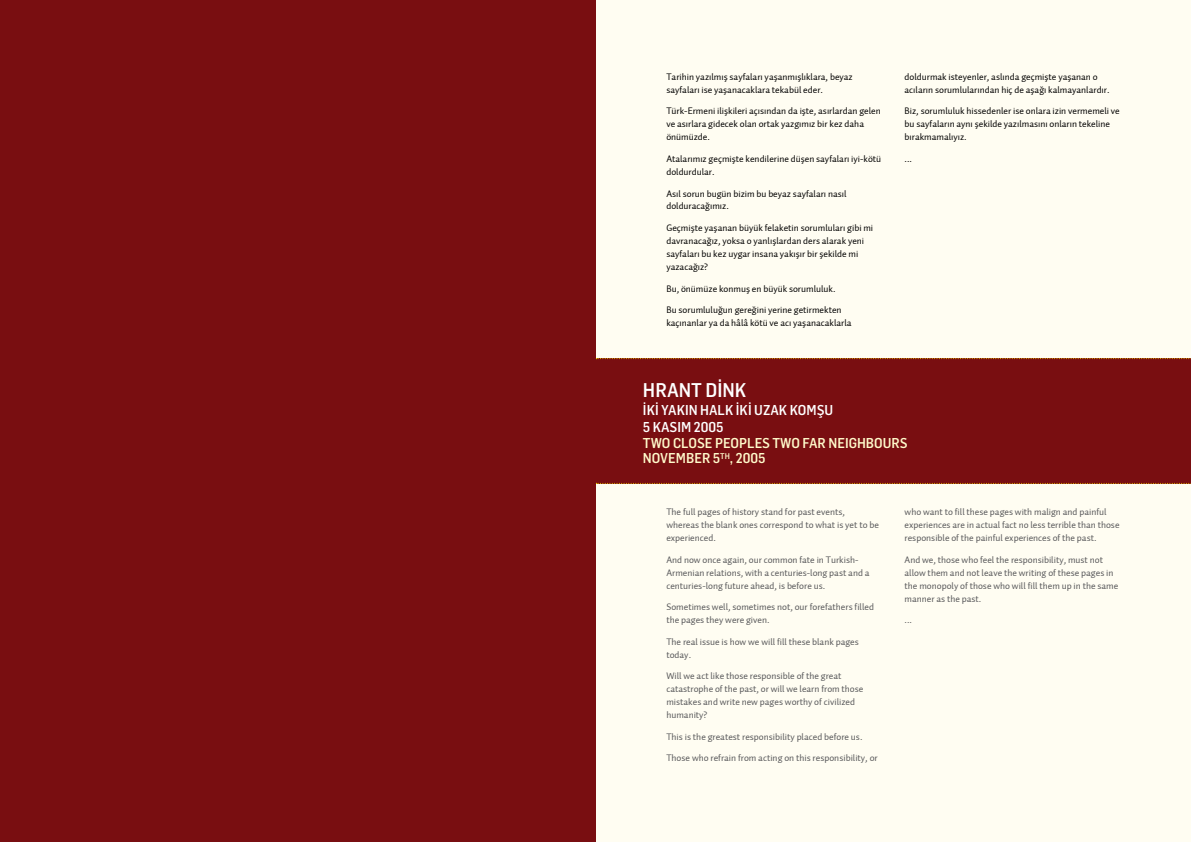
<style>
.page{position:relative;width:1191px;height:842px;background:#fff}
.page>*{position:absolute;margin:0;border:0;box-sizing:border-box;transform-origin:0 0}
.t1{font:500 19.5px "Flama Semicondensed";color:#fff}
.t2{font:500 14px/15.4px "Flama Semicondensed";color:#fffacb}
.t3{font:500 14px/16.6px "Flama Semicondensed";color:#fff}
.t4{font:9.5px/13px "Auto 2 TR Regular";color:#58585a}
.t5{font:9.5px/13px "Auto 2 TR Regular";color:#000}
</style>
<div class="page">
<div style="left:595px;top:0;width:596px;height:842px;background:#fffdf2"></div>
<div style="left:595px;top:358px;width:596px;height:126px;background:#790e11"></div>
<svg style="left:596px;top:358px;width:595px;height:1px"></svg>
<svg style="left:596px;top:483px;width:595px;height:1px"></svg>
<div style="left:0;top:0;width:596px;height:842px;background:#790e11"></div>
<p class="t5" style="left:666px;top:70px;width:188px">Tarihin yazılmış sayfaları yaşanmışlıklara, beyaz sayfaları ise yaşanacaklara tekabül eder.</p>
<p class="t5" style="left:666px;top:105px;width:216px">Türk-Ermeni ilişkileri açısından da işte, asırlardan gelen ve asırlara gidecek olan ortak yazgımız bir kez daha önümüzde.</p>
<p class="t5" style="left:666px;top:152px;width:216px">Atalarımız geçmişte kendilerine düşen sayfaları iyi-kötü doldurdular.</p>
<p class="t5" style="left:666px;top:187px;width:182px">Asıl sorun bugün bizim bu beyaz sayfaları nasıl dolduracağımız.</p>
<p class="t5" style="left:666px;top:221px;width:208px">Geçmişte yaşanan büyük felaketin sorumluları gibi mi davranacağız, yoksa o yanlışlardan ders alarak yeni sayfaları bu kez uygar insana yakışır bir şekilde mi yazacağız?</p>
<p class="t5" style="left:666px;top:282px;width:171px">Bu, önümüze konmuş en büyük sorumluluk.</p>
<p class="t5" style="left:666px;top:303px;width:187px">Bu sorumluluğun gereğini yerine getirmekten kaçınanlar ya da hâlâ kötü ve acı yaşanacaklarla</p>
<p class="t5" style="left:904px;top:70px;width:206px">doldurmak isteyenler, aslında geçmişte yaşanan o acıların sorumlularından hiç de aşağı kalmayanlardır.</p>
<p class="t5" style="left:904px;top:105px;width:217px">Biz, sorumluluk hissedenler ise onlara izin vermemeli ve bu sayfaların aynı şekilde yazılmasını onların tekeline bırakmamalıyız.</p>
<p class="t5" style="left:904px;top:152px;width:9px">...</p>
<h1 class="t1" style="left:643px;top:378px;width:105px">HRANT DİNK</h1>
<h2 class="t3" style="left:643px;top:401px;width:192px">İKİ YAKIN HALK İKİ UZAK KOMŞU<br>5 KASIM 2005</h2>
<h2 class="t2" style="left:643px;top:435px;width:266px">TWO CLOSE PEOPLES TWO FAR NEIGHBOURS<br>NOVEMBE</h2>
<h2 class="t2" style="left:702px;top:450px;width:65px">R 5<sup>TH</sup> , 2005</h2>
<p class="t4" style="left:666px;top:506px;width:214px">The full pages of history stand for past events, whereas the blank ones correspond to what is yet to be experienced.</p>
<p class="t4" style="left:666px;top:553px;width:205px">And now once again, our common fate in Turkish-<br>Armenian relations, with a centuries-long past and a centuries-long future ahead, is before us.</p>
<p class="t4" style="left:666px;top:601px;width:209px">Sometimes well, sometimes not, our forefathers filled the pages they were given.</p>
<p class="t4" style="left:666px;top:635px;width:194px">The real issue is how we will fill these blank pages today.</p>
<p class="t4" style="left:666px;top:670px;width:199px">Will we act like those responsible of the great catastrophe of the past, or will we learn from those mistakes and write new pages worthy of civilized humanity?</p>
<p class="t4" style="left:666px;top:730px;width:198px">This is the greatest responsibility placed before us.</p>
<p class="t4" style="left:666px;top:752px;width:213px">Those who refrain from acting on this responsibility, or</p>
<p class="t4" style="left:904px;top:506px;width:216px">who want to fill these pages with malign and painful experiences are in actual fact no less terrible than those responsible of the painful experiences of the past.</p>
<p class="t4" style="left:904px;top:553px;width:215px">And we, those who feel the responsibility, must not allow them and not leave the writing of these pages in the monopoly of those who will fill them up in the same manner as the past.</p>
<p class="t4" style="left:904px;top:614px;width:9px">...</p>
</div>
